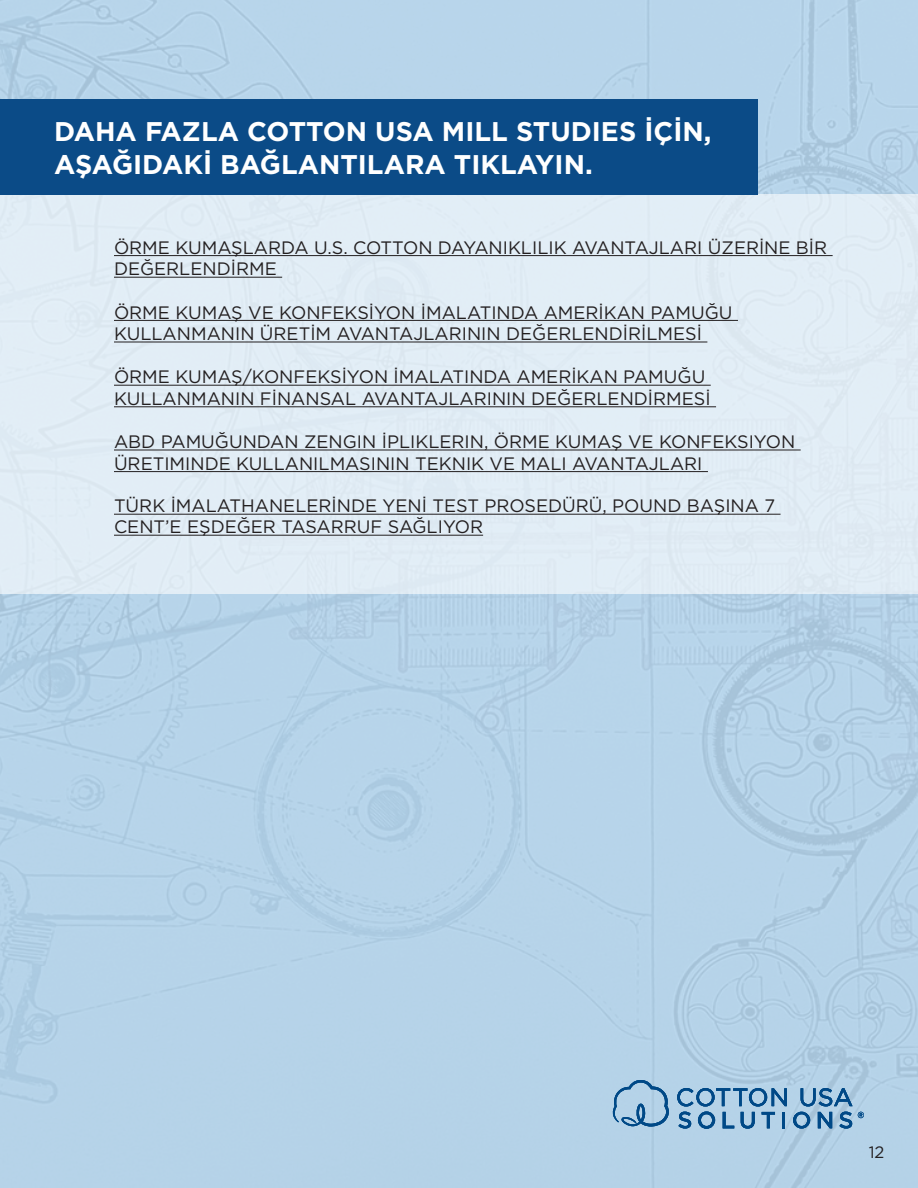
<style>
.page{position:relative;width:918px;height:1188px;background:#fff}
.page>*{position:absolute;margin:0;border:0;box-sizing:border-box;transform-origin:0 0}
.t1{font:700 27px/32.4px "Gotham";color:#fff}
.t2{font:18px/21.6px "Gotham";color:#231f20}
.t3{font:16.5px "Gotham";color:#231f20}
</style>
<div class="page">
<img style="left:0;top:0;width:918px;height:1188px">
<svg style="left:613px;top:1080px;width:56px;height:47px;background:#8bb2d1"></svg>
<svg style="left:677px;top:1088px;width:110px;height:18px;background:#709ec3"></svg>
<svg style="left:801px;top:1088px;width:52px;height:18px"></svg>
<svg style="left:678px;top:1112px;width:13px;height:17px"></svg>
<svg style="left:698px;top:1112px;width:17px;height:17px"></svg>
<svg style="left:723px;top:1112px;width:11px;height:16px"></svg>
<svg style="left:741px;top:1112px;width:14px;height:17px"></svg>
<svg style="left:762px;top:1112px;width:13px;height:16px"></svg>
<hr style="left:782px;top:1112px;width:3px;height:16px;background:#004987">
<svg style="left:793px;top:1112px;width:17px;height:17px"></svg>
<svg style="left:818px;top:1112px;width:14px;height:16px"></svg>
<svg style="left:839px;top:1112px;width:13px;height:17px"></svg>
<svg style="left:858px;top:1112px;width:6px;height:6px"></svg>
<div style="left:0;top:194px;width:918px;height:400px;background:#e2edf6"></div>
<hr style="left:114px;top:255px;width:719px;height:1px;background:#231f20">
<hr style="left:114px;top:277px;width:168px;height:1px;background:#231f20">
<hr style="left:114px;top:320px;width:624px;height:1px;background:#231f20">
<hr style="left:114px;top:342px;width:593px;height:1px;background:#231f20">
<hr style="left:114px;top:385px;width:597px;height:1px;background:#231f20">
<hr style="left:114px;top:406px;width:602px;height:1px;background:#231f20">
<hr style="left:114px;top:450px;width:687px;height:1px;background:#231f20">
<hr style="left:114px;top:471px;width:594px;height:1px;background:#231f20">
<hr style="left:114px;top:514px;width:667px;height:1px;background:#231f20">
<hr style="left:114px;top:535px;width:369px;height:1px;background:#231f20">
<div style="left:0;top:99px;width:757px;height:95px;background:#0b4b87"></div>
<p class="t1" style="left:54px;top:115px;width:659px">DAHA FAZLA COTTON USA MILL STUDIES İÇİN,<br>AŞAĞIDAKİ BAĞLANTILARA TIKLAYIN.</p>
<p class="t2" style="left:114px;top:236px;width:715px">ÖRME KUMAŞLARDA U.S. COTTON DAYANIKLILIK AVANTAJLARI ÜZERİNE BİR<br>DEĞERLENDİRME</p>
<p class="t2" style="left:114px;top:301px;width:620px">ÖRME KUMAŞ VE KONFEKSİYON İMALATINDA AMERİKAN PAMUĞU<br>KULLANMANIN ÜRETİM AVANTAJLARININ DEĞERLENDİRİLMESİ</p>
<p class="t2" style="left:114px;top:366px;width:598px">ÖRME KUMAŞ/KONFEKSİYON İMALATINDA AMERİKAN PAMUĞU<br>KULLANMANIN FİNANSAL AVANTAJLARININ DEĞERLENDİRMESİ</p>
<p class="t2" style="left:114px;top:431px;width:683px">ABD PAMUĞUNDAN ZENGIN İPLIKLERIN, ÖRME KUMAŞ VE KONFEKSIYON<br>ÜRETIMINDE KULLANILMASININ TEKNIK VE MALI AVANTAJLARI</p>
<p class="t2" style="left:114px;top:495px;width:663px;line-height:21px">TÜRK İMALATHANELERİNDE YENİ TEST PROSEDÜRÜ, POUND BAŞINA 7<br>CENT’E EŞDEĞER TASARRUF SAĞLIYOR</p>
<p class="t3" style="left:869px;top:1142px;width:17px">12</p>
</div>
